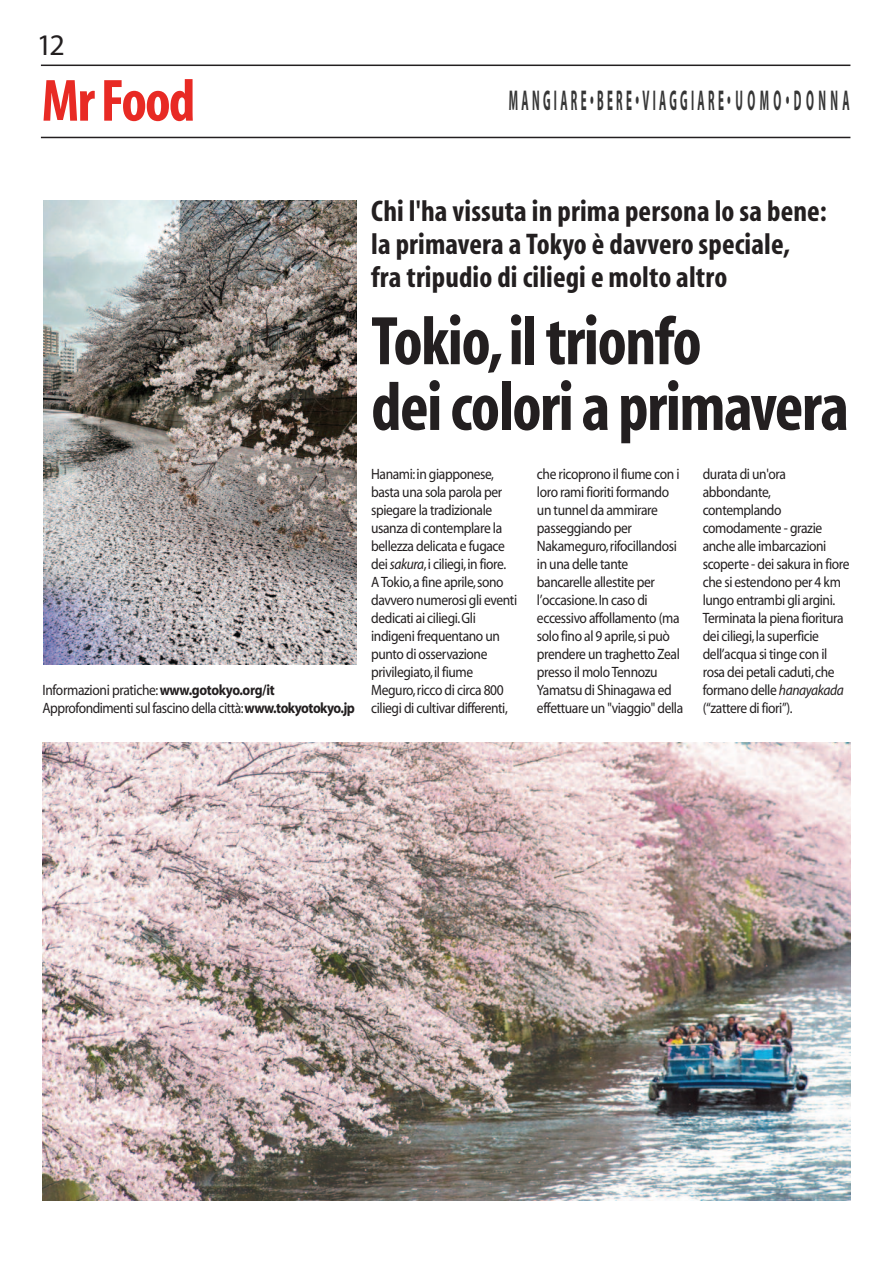
<style>
.page{position:relative;width:893px;height:1263px;background:#fff}
.page>*{position:absolute;margin:0;border:0;box-sizing:border-box;transform-origin:0 0}
.t1{font:69.45px/65.7px "Myriad Cn Bold+KTHDZK";letter-spacing:-.02em;color:#231f20}
.t2{font:60.15px "Myriad Cn Bold+KTHDZK";letter-spacing:-.03em;color:#e82a24}
.t3{font:30px/33px "Myriad Cn Bold+KTHDZK";letter-spacing:.005em;color:#231f20}
.t4{font:30px "Myriad Roman+WJNSIF";color:#231f20}
.t5{font:28.65px "Myriad Bold+MTANUS";letter-spacing:.3em;color:#363636;scale:.39 1}
.t6{font:15px/18px "Myriad Roman+WJNSIF";letter-spacing:-.03em;color:#231f20;scale:.9 1}
.s1{font-family:"Myriad Bold+LJXQGY"}
.s2{font-family:"Myriad Italic+FHRBEV"}
</style>
<div class="page">
<hr style="left:41px;top:65px;width:809px;height:1px;background:#231f20">
<hr style="left:41px;top:137px;width:809px;height:1px;background:#231f20">
<img style="left:43px;top:742px;width:807px;height:459px">
<img style="left:44px;top:200px;width:313px;height:464px">
<h3 class="t4" style="left:37px;top:33px;width:29px">12</h3>
<h2 class="t2" style="left:42px;top:80px;width:155px">Mr Food</h2>
<h3 class="t5" style="left:509px;top:90px;width:875px">MANGIARE•BERE•VIAGGIARE•UOMO•DONNA</h3>
<p class="t6" style="left:43px;top:682px;width:349px">Informazioni pratiche: <span class="s1">www.gotokyo.org/it<br></span>Approfondimenti sul fascino della città: <span class="s1">www.tokyotokyo.jp</span></p>
<h3 class="t3" style="left:371px;top:197px;width:457px">Chi l'ha vissuta in prima persona lo sa bene: la primavera a Tokyo è davvero speciale, fra tripudio di ciliegi e molto altro</h3>
<h1 class="t1" style="left:371px;top:315px;width:479px">Tokio, il trionfo<br>dei colori a primavera</h1>
<p class="t6" style="left:371px;top:466px;width:164px">Hanami: in giapponese, basta una sola parola per spiegare la tradizionale usanza di contemplare la bellezza delicata e fugace dei<span class="s2">sakura</span>, i ciliegi, in fiore.<br>A Tokio, a fine aprile, sono davvero numerosi gli eventi dedicati ai ciliegi. Gli indigeni frequentano un punto di osservazione privilegiato, il fiume<br>Meguro, ricco di circa 800 ciliegi di cultivar differenti,</p>
<p class="t6" style="left:537px;top:466px;width:164px">che ricoprono il fiume con i loro rami fioriti formando un tunnel da ammirare passeggiando per<br>Nakameguro, rifocillandosi in una delle tante bancarelle allestite per l’occasione. In caso di eccessivo affollamento (ma solo fino al 9 aprile, si può prendere un traghetto Zeal presso il molo Tennozu<br>Yamatsu di Shinagawa ed effettuare un "viaggio" della</p>
<p class="t6" style="left:703px;top:466px;width:165px">durata di un'ora abbondante, contemplando comodamente - grazie anche alle imbarcazioni scoperte - dei sakura in fiore che si estendono per 4 km lungo entrambi gli argini.<br>Terminata la piena fioritura dei ciliegi, la superficie dell’acqua si tinge con il rosa dei petali caduti, che formano delle <span class="s2">hanayakada </span>(“zattere di fiori”).</p>
</div>
